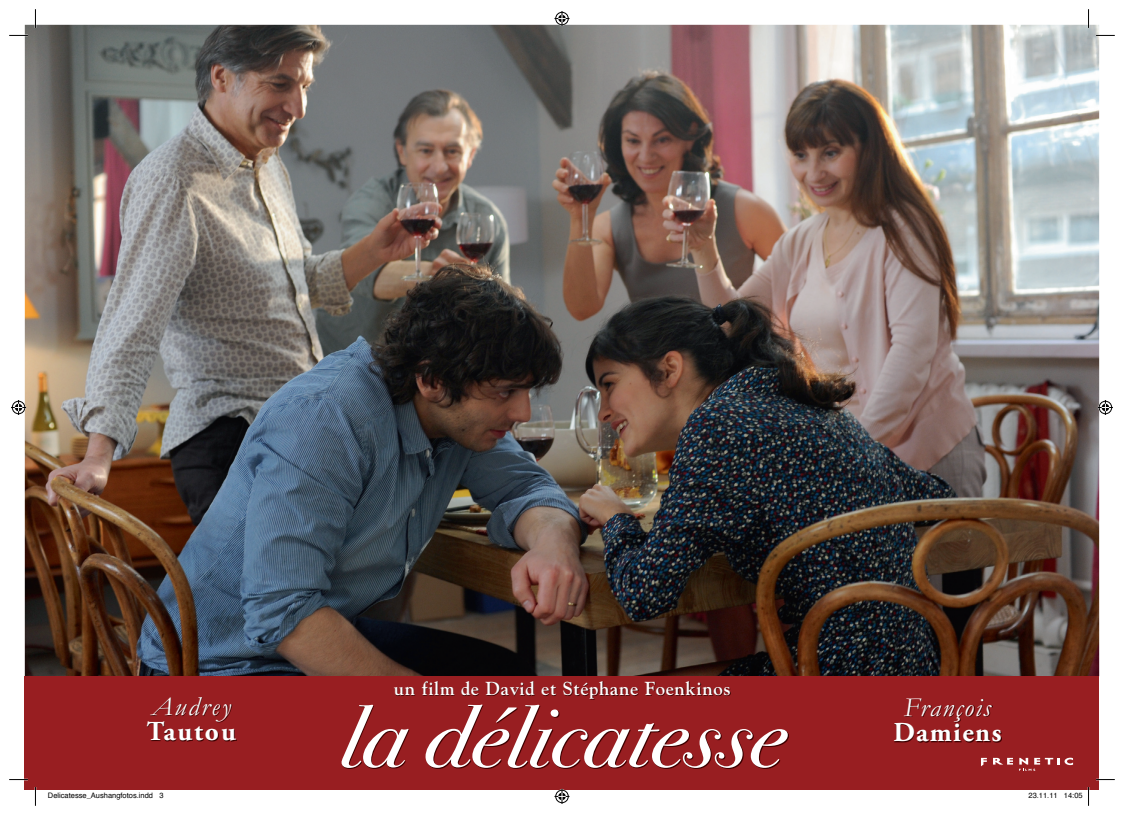
<style>
.page{position:relative;width:1124px;height:815px;background:#fff}
.page>*{position:absolute;margin:0;border:0;box-sizing:border-box;transform-origin:0 0}
.t1{font:italic 87.5px "Bodoni Sev ITC";color:#fff;scale:1.05 1}
.t2{font:italic 27.38px "Garamond";letter-spacing:.05em;color:#fff}
.t3{font:700 27.38px "Adobe Garamond Pro";letter-spacing:.05em;color:#fff}
.t4{font:700 18.75px "Goudy";letter-spacing:.03em;color:#fff}
.t5{font:7.5px "Helvetica";color:#000}
</style>
<div class="page">
<img style="left:25px;top:25px;width:1073px;height:651px">
<div style="left:25px;top:676px;width:1073px;height:114px;background:#981e21"></div>
<svg style="left:981px;top:758px;width:5px;height:8px"></svg>
<svg style="left:993px;top:758px;width:19px;height:7px"></svg>
<svg style="left:1019px;top:758px;width:53px;height:13px"></svg>
<img style="left:394px;top:682px;width:336px;height:18px">
<img style="left:342px;top:705px;width:446px;height:64px">
<img style="left:147px;top:698px;width:89px;height:44px">
<img style="left:894px;top:699px;width:107px;height:43px">
<svg style="left:9px;top:35px;width:19px;height:1px"></svg>
<svg style="left:1095px;top:35px;width:19px;height:1px"></svg>
<svg style="left:9px;top:779px;width:19px;height:1px"></svg>
<svg style="left:1096px;top:779px;width:18px;height:1px"></svg>
<svg style="left:35px;top:9px;width:1px;height:19px"></svg>
<svg style="left:35px;top:787px;width:1px;height:19px"></svg>
<svg style="left:1087px;top:9px;width:2px;height:19px"></svg>
<svg style="left:554px;top:11px;width:15px;height:15px"></svg>
<svg style="left:554px;top:789px;width:15px;height:15px"></svg>
<svg style="left:11px;top:400px;width:15px;height:15px"></svg>
<svg style="left:1097px;top:400px;width:15px;height:15px"></svg>
<svg style="left:1087px;top:787px;width:2px;height:19px"></svg>
<h2 class="t2" style="left:152px;top:692px;width:81px">Audrey</h2>
<h2 class="t3" style="left:147px;top:716px;width:91px">Tautou</h2>
<h3 class="t4" style="left:394px;top:677px;width:338px">un film de David et Stéphane Foenkinos</h3>
<h1 class="t1" style="left:340px;top:684px;width:425px">la délicatesse</h1>
<h2 class="t2" style="left:903px;top:692px;width:89px">François</h2>
<h2 class="t3" style="left:893px;top:716px;width:110px">Damiens</h2>
<p class="t5" style="left:48px;top:790px;width:117px">Delicatesse_Aushangfotos.indd 3</p>
<p class="t5" style="left:1028px;top:790px;width:56px">23.11.11 14:05</p>
</div>
